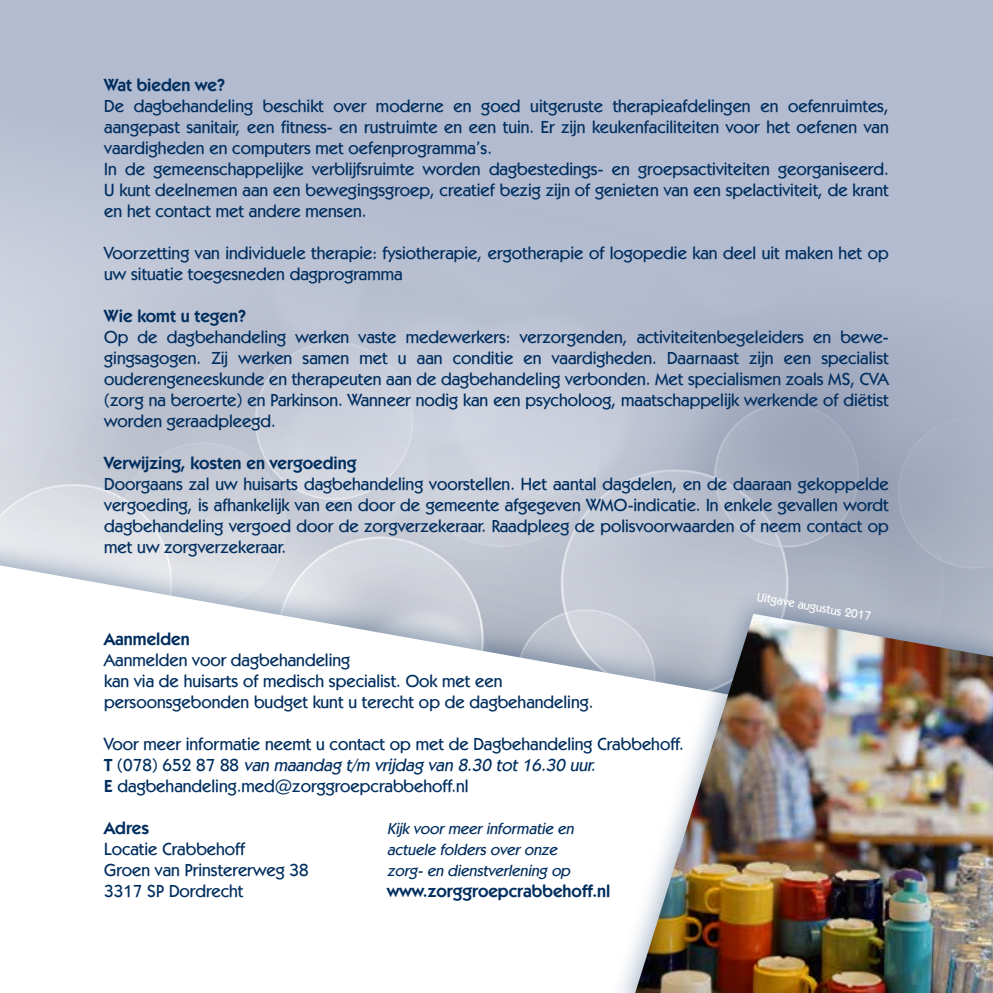
<style>
.page{position:relative;width:993px;height:993px;background:#fff}
.page>*{position:absolute;margin:0;border:0;box-sizing:border-box;transform-origin:0 0}
.t1{font:500 17.5px/21px "Kabel IT Cby BT";color:#002e5f}
.t2{font:600 17.5px "Kabel IT Cby BT";color:#002e5f}
.t3{font:italic 500 15.75px/21px "Kabel IT Cby BT";color:#002e5f}
.t4{font:500 12.25px "Kabel IT Cby BT";color:#fff}
.s1{font-weight:600}
.s2{font-style:italic}
</style>
<div class="page">
<div style="left:0;top:537px;width:992px;height:455px;background:#002e5f;opacity:.35"></div>
<svg style="left:0;top:565px;width:992px;height:427px"></svg>
<div style="left:608px;top:588px;width:384px;height:404px;background:#002e5f;opacity:.35"></div>
<img style="left:635px;top:613px;width:357px;height:379px">
<p class="t2" style="left:104px;top:74px;width:122px">Wat bieden we?</p>
<p class="t1" style="left:104px;top:95px;width:785px">De dagbehandeling beschikt over moderne en goed uitgeruste therapieafdelingen en oefenruimtes, aangepast sanitair, een fitness- en rustruimte en een tuin. Er zijn keukenfaciliteiten voor het oefenen van vaardigheden en computers met oefenprogramma’s.<br>In de gemeenschappelijke verblijfsruimte worden dagbestedings- en groepsactiviteiten georganiseerd.<br>U kunt deelnemen aan een bewegingsgroep, creatief bezig zijn of genieten van een spelactiviteit, de krant en het contact met andere mensen.</p>
<p class="t1" style="left:104px;top:242px;width:785px">Voorzetting van individuele therapie: fysiotherapie, ergotherapie of logopedie kan deel uit maken het op uw situatie toegesneden dagprogramma</p>
<p class="t2" style="left:104px;top:305px;width:143px">Wie komt u tegen?</p>
<p class="t1" style="left:104px;top:326px;width:785px;text-align:justify">Op de dagbehandeling werken vaste medewerkers: verzorgenden, activiteitenbegeleiders en bewe&shy;gingsagogen. Zij werken samen met u aan conditie en vaardigheden. Daarnaast zijn een specialist ouderengeneeskunde en therapeuten aan de dagbehandeling verbonden. Met specialismen zoals MS, CVA (zorg na beroerte) en Parkinson. Wanneer nodig kan een psycholoog, maatschappelijk werkende of diëtist worden geraadpleegd.</p>
<p class="t2" style="left:104px;top:452px;width:253px">Verwijzing, kosten en vergoeding</p>
<p class="t1" style="left:104px;top:473px;width:785px;text-align:justify">Doorgaans zal uw huisarts dagbehandeling voorstellen. Het aantal dagdelen, en de daaraan gekoppelde vergoeding, is afhankelijk van een door de gemeente afgegeven WMO-indicatie. In enkele gevallen wordt dagbehandeling vergoed door de zorgverzekeraar. Raadpleeg de polisvoorwaarden of neem contact op met uw zorgverzekeraar.</p>
<p class="t2" style="left:104px;top:627px;width:87px">Aanmelden</p>
<p class="t1" style="left:104px;top:648px;width:490px">Aanmelden voor dagbehandeling<br>kan via de huisarts of medisch specialist. Ook met een persoonsgebonden budget kunt u terecht op de dagbehandeling.</p>
<p class="t1" style="left:104px;top:732px;width:581px">Voor meer informatie neemt u contact op met de Dagbehandeling Crabbehoff.<br><span class="s1">T</span> ( 0 7 8 ) 6 5 2 8 7 8 8 <span class="s2">van maandag t/m vrijdag van 8.30 tot 16.30 uur.<br></span><span class="s1">E</span> dagbehandeling.med@zorggroepcrabbehoff.nl</p>
<p class="t2" style="left:104px;top:816px;width:46px">Adres</p>
<p class="t1" style="left:104px;top:837px;width:206px">Locatie Crabbehoff<br>Groen van Prinstererweg 38<br>3317 SP Dordrecht</p>
<p class="t3" style="left:387px;top:817px;width:191px">Kijk voor meer informatie en actuele folders over onze zorg- en dienstverlening op</p>
<p class="t2" style="left:387px;top:879px;width:224px">www.zorggroepcrabbehoff.nl</p>
<p class="t4" style="left:758px;top:588px;width:117px;rotate:10deg">Uitgave augustus 2017</p>
</div>
